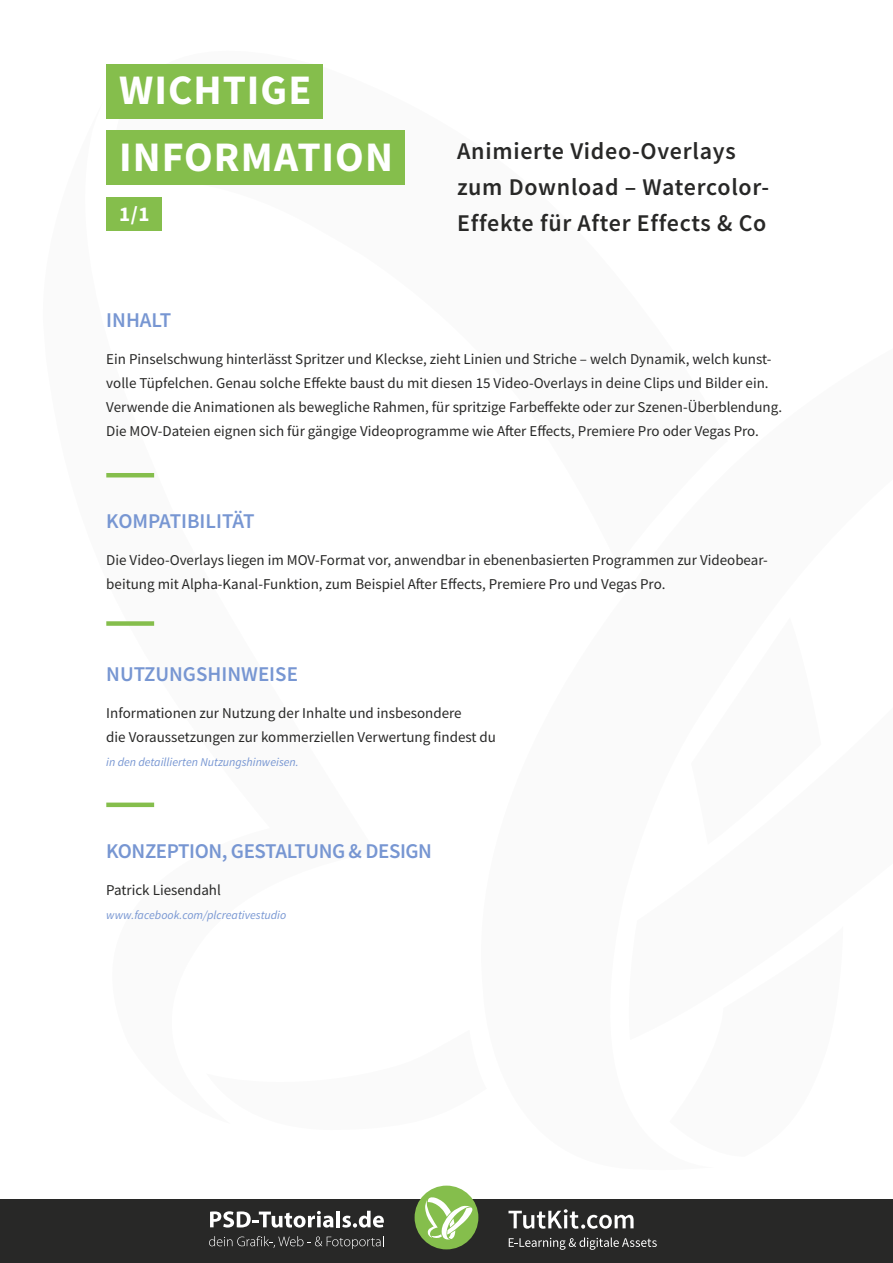
<style>
.page{position:relative;width:893px;height:1263px;background:#fff}
.page>*{position:absolute;margin:0;border:0;box-sizing:border-box;transform-origin:0 0}
.t1{font:700 42px/66.8px "Source Sans Pro";letter-spacing:.025em;color:#fff}
.t2{font:600 24px/36px "Source Sans Pro";letter-spacing:.03em;color:#282827}
.t3{font:600 21px "Source Sans Pro";letter-spacing:-.02em;color:#7796d2}
.t4{font:600 21px "Source Sans Pro";color:#7796d2}
.t5{font:700 21px "Source Sans Pro";color:#fff}
.t6{font:15px/24px "Source Sans Pro";color:#282827}
.t7{font:italic 12px "Source Sans Pro";color:#7796d2}
</style>
<div class="page">
<div style="left:0;top:1199px;width:893px;height:64px;background:#282827"></div>
<div style="left:415px;top:1185px;width:63px;height:64px;background:#85be4c;border-radius:50%"></div>
<svg style="left:425px;top:1196px;width:48px;height:43px"></svg>
<svg style="left:509px;top:1237px;width:148px;height:13px"></svg>
<svg style="left:508px;top:1209px;width:126px;height:20px"></svg>
<svg style="left:210px;top:1211px;width:123px;height:16px"></svg>
<hr style="left:336px;top:1211px;width:4px;height:16px;background:#fff">
<svg style="left:342px;top:1211px;width:42px;height:16px"></svg>
<svg style="left:209px;top:1236px;width:175px;height:13px"></svg>
<div style="left:106px;top:197px;width:56px;height:34px;background:#85be4c"></div>
<div style="left:106px;top:64px;width:217px;height:55px;background:#85be4c"></div>
<div style="left:106px;top:131px;width:299px;height:54px;background:#85be4c"></div>
<hr style="left:106px;top:473px;width:48px;height:4px;background:#85be4c">
<div style="left:106px;top:621px;width:48px;height:5px;background:#85be4c"></div>
<div style="left:106px;top:802px;width:48px;height:5px;background:#85be4c"></div>
<h1 class="t1" style="left:119px;top:56px;width:275px">WICHTIGE<br>INFORMATION</h1>
<h3 class="t5" style="left:119px;top:200px;width:32px">1/1</h3>
<h2 class="t2" style="left:457px;top:133px;width:314px">Animierte Video-Overlays zum Download – Watercolor-<br>Effekte für After Effects &amp; Co</h2>
<h3 class="t3" style="left:106px;top:307px;width:66px">INHALT</h3>
<p class="t6" style="left:106px;top:347px;width:677px">Ein Pinselschwung hinterlässt Spritzer und Kleckse, zieht Linien und Striche – welch Dynamik, welch kunst&shy;volle Tüpfelchen. Genau solche Effekte baust du mit diesen 15 Video-Overlays in deine Clips und Bilder ein.<br>Verwende die Animationen als bewegliche Rahmen, für spritzige Farbeffekte oder zur Szenen-Überblendung.<br>Die MOV-Dateien eignen sich für gängige Videoprogramme wie After Effects, Premiere Pro oder Vegas Pro.</p>
<h3 class="t4" style="left:106px;top:507px;width:150px">KOMPATIBILITÄT</h3>
<p class="t6" style="left:106px;top:548px;width:663px">Die Video-Overlays liegen im MOV-Format vor, anwendbar in ebenenbasierten Programmen zur Videobear&shy;beitung mit Alpha-Kanal-Funktion, zum Beispiel After Effects, Premiere Pro und Vegas Pro.</p>
<h3 class="t4" style="left:106px;top:660px;width:193px">NUTZUNGSHINWEISE</h3>
<p class="t6" style="left:106px;top:701px;width:391px">Informationen zur Nutzung der Inhalte und insbesondere<br>die Voraussetzungen zur kommerziellen Verwertung findest du</p>
<p class="t7" style="left:106px;top:754px;width:194px">in den detaillierten Nutzungshinweisen.</p>
<h3 class="t3" style="left:106px;top:837px;width:327px">KONZEPTION, GESTALTUNG &amp; DESIGN</h3>
<p class="t6" style="left:106px;top:877px;width:116px">Patrick Liesendahl</p>
<p class="t7" style="left:106px;top:907px;width:181px">www.facebook.com/plcreativestudio</p>
</div>
